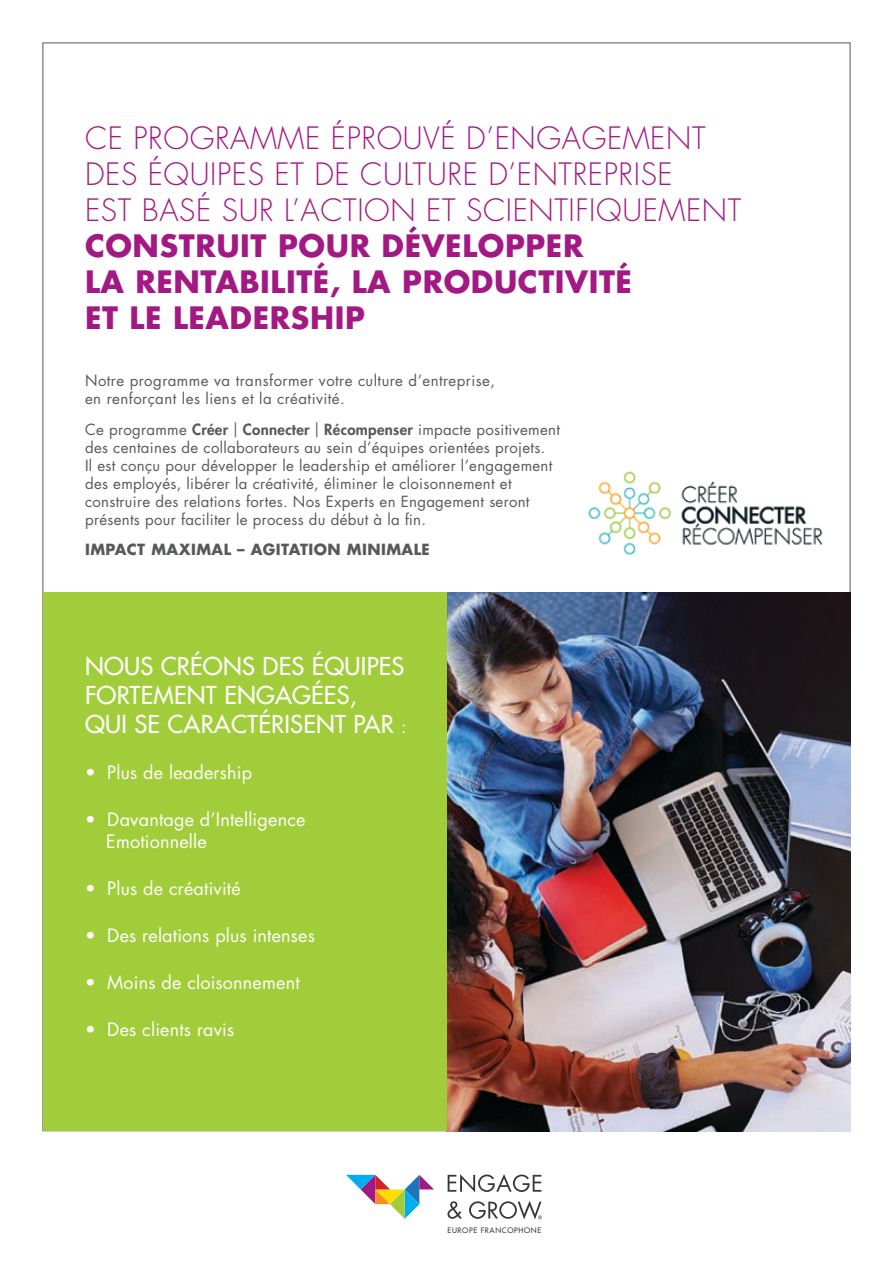
<style>
.page{position:relative;width:893px;height:1263px;background:#fff}
.page>*{position:absolute;margin:0;border:0;box-sizing:border-box;transform-origin:0 0}
.t1{font:300 30px/36px "Futura Std";letter-spacing:.02em;color:#a31984}
.t2{font:700 30px/36px "Futura Std";letter-spacing:.02em;color:#a31984}
.t3{font:500 24px/28.8px "Futura Std";letter-spacing:.01em;color:#fff}
.t4{font:18px/21.6px "Futura Std";letter-spacing:.01em;color:#fff}
.t5{font:15px/18px "Futura Std";letter-spacing:.02em;color:#58595b}
.t6{font:700 15px "Futura Std";letter-spacing:.03em;color:#58595b}
.t7{font:500 7.35px "Futura Std";letter-spacing:.09em;color:#383738}
.s1{font-weight:800}
.s2{font-size:18px}
</style>
<div class="page">
<img style="left:446px;top:592px;width:404px;height:539px">
<div style="left:43px;top:592px;width:403px;height:539px;background:#a1cd3a"></div>
<img style="left:588px;top:471px;width:235px;height:84px">
<svg style="left:448px;top:1174px;width:93px;height:18px"></svg>
<svg style="left:447px;top:1201px;width:15px;height:18px"></svg>
<svg style="left:346px;top:1175px;width:88px;height:44px"></svg>
<svg style="left:469px;top:1201px;width:73px;height:18px"></svg>
<h1 class="t1" style="left:85px;top:121px;width:658px">CE PROGRAMME ÉPROUVÉ D’ENGAGEMENT<br>DES ÉQUIPES ET DE CULTURE D’ENTREPRISE<br>EST BASÉ SUR L’ACTION ET SCIENTIFIQUEMENT</h1>
<h1 class="t2" style="left:85px;top:227px;width:549px">CONSTRUIT POUR DÉVELOPPER<br>LA RENTABILITÉ, LA PRODUCTIVITÉ<br>ET LE LEADERSHIP</h1>
<p class="t5" style="left:85px;top:371px;width:412px">Notre programme va transformer votre culture d’entreprise, en renforçant les liens et la créativité.</p>
<p class="t5" style="left:85px;top:420px;width:476px">Ce programme <span class="s1">Créer | Connecter | Récompenser</span> impacte positivement des centaines de collaborateurs au sein d’équipes orientées projets.<br>Il est conçu pour développer le leadership et améliorer l’engagement des employés, libérer la créativité, éliminer le cloisonnement et construire des relations fortes. Nos Experts en Engagement seront présents pour faciliter le process du début à la fin.</p>
<p class="t6" style="left:85px;top:540px;width:346px">IMPACT MAXIMAL – AGITATION MINIMALE</p>
<h2 class="t3" style="left:85px;top:652px;width:323px">NOUS CRÉONS DES ÉQUIPES<br>FORTEMENT ENGAGÉES,<br>QUI SE CARACTÉRISENT PAR <span class="s2">:</span></h2>
<p class="t4" style="left:85px;top:762px;width:169px">• Plus de leadership</p>
<p class="t4" style="left:106px;top:809px;width:201px;text-indent:-21px">• Davantage d’Intelligence<br>Emotionnelle</p>
<p class="t4" style="left:85px;top:878px;width:157px">• Plus de créativité</p>
<p class="t4" style="left:85px;top:925px;width:231px">• Des relations plus intenses</p>
<p class="t4" style="left:85px;top:972px;width:216px">• Moins de cloisonnement</p>
<p class="t4" style="left:85px;top:1019px;width:151px">• Des clients ravis</p>
<p class="t7" style="left:447px;top:1225px;width:95px">EUROPE FRANCOPHONE</p>
</div>
